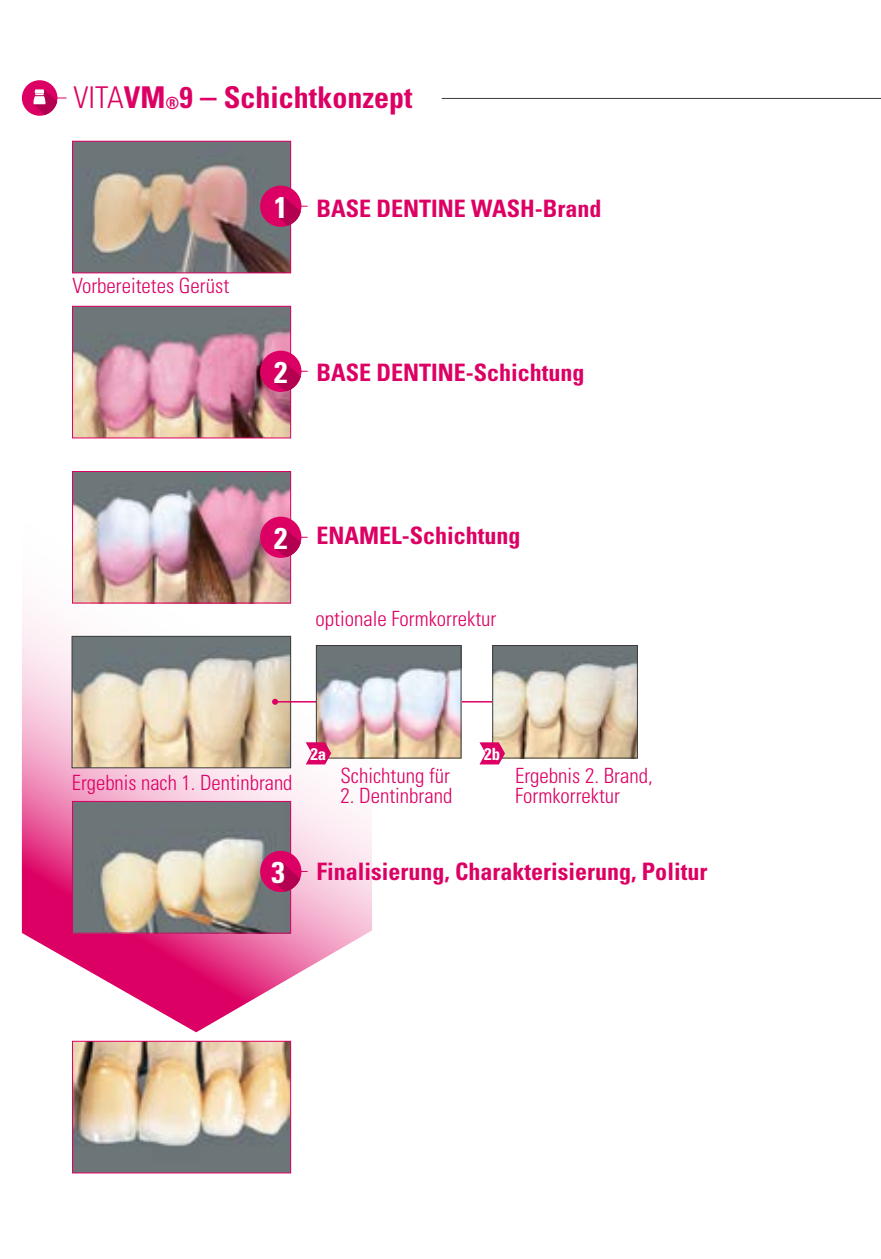
<style>
.page{position:relative;width:881px;height:1259px;background:#fff}
.page>*{position:absolute;margin:0;border:0;box-sizing:border-box;transform-origin:0 0}
.t1{font:700 condensed 30px "Univers";color:#dd0064}
.t2{font:700 condensed 30px "Univers";color:#fff}
.t3{font:700 condensed 24px "Univers";color:#dd0064}
.t4{font:300 condensed 21px/20.1px "Univers";color:#dd0064}
.t5{font:700 condensed 16.8px "Univers";color:#fff}
.s1{font-weight:300}
.s2{font-size:16.8px}
.s3{font-size:33px}
</style>
<div class="page">
<svg style="left:22px;top:80px;width:350px;height:952px"></svg>
<div style="left:22px;top:80px;width:35px;height:36px;background:#dd0064;border-radius:50%"></div>
<svg style="left:33px;top:89px;width:34px;height:26px"></svg>
<img style="left:74px;top:143px;width:215px;height:128px">
<div style="left:72px;top:141px;width:219px;height:132px;border:1px solid #dd0064"></div>
<div style="left:260px;top:186px;width:41px;height:41px;background:#dd0064;border-radius:50%"></div>
<svg style="left:278px;top:197px;width:29px;height:29px"></svg>
<img style="left:74px;top:308px;width:215px;height:128px">
<div style="left:72px;top:306px;width:219px;height:132px;border:1px solid #dd0064"></div>
<div style="left:260px;top:351px;width:41px;height:41px;background:#dd0064;border-radius:50%"></div>
<svg style="left:275px;top:362px;width:32px;height:29px"></svg>
<img style="left:74px;top:473px;width:215px;height:128px">
<div style="left:72px;top:471px;width:219px;height:132px;border:1px solid #dd0064"></div>
<div style="left:260px;top:516px;width:41px;height:42px;background:#dd0064;border-radius:50%"></div>
<svg style="left:274px;top:528px;width:33px;height:29px"></svg>
<img style="left:74px;top:638px;width:215px;height:128px">
<div style="left:72px;top:636px;width:219px;height:132px;border:1px solid #3b3b3a"></div>
<hr style="left:275px;top:701px;width:272px;height:1px;background:#dd0064">
<svg style="left:272px;top:699px;width:6px;height:6px"></svg>
<img style="left:318px;top:647px;width:141px;height:109px">
<div style="left:316px;top:645px;width:145px;height:113px;border:1px solid #3b3b3a"></div>
<img style="left:494px;top:647px;width:141px;height:109px">
<div style="left:492px;top:645px;width:145px;height:113px;border:1px solid #3b3b3a"></div>
<svg style="left:305px;top:742px;width:26px;height:22px"></svg>
<svg style="left:479px;top:742px;width:26px;height:22px"></svg>
<img style="left:74px;top:803px;width:215px;height:128px">
<div style="left:72px;top:801px;width:219px;height:132px;border:1px solid #dd0064"></div>
<hr style="left:276px;top:871px;width:31px;height:1px;background:#dd0064">
<div style="left:260px;top:851px;width:41px;height:41px;background:#dd0064;border-radius:50%"></div>
<svg style="left:272px;top:862px;width:28px;height:29px"></svg>
<img style="left:74px;top:1042px;width:215px;height:129px">
<div style="left:72px;top:1040px;width:219px;height:133px;border:1px solid #dd0064"></div>
<hr style="left:441px;top:98px;width:439px;height:1px;background:#3b3b3a">
<h1 class="t1" style="left:74px;top:79px;width:340px"><span class="s1">VITA</span>VM<span class="s2">®</span>9 <span class="s3">–</span> Schichtkonzept</h1>
<p class="t4" style="left:72px;top:275px;width:158px">Vorbereitetes Gerüst</p>
<h1 class="t2" style="left:274px;top:188px;width:15px">1</h1>
<p class="t3" style="left:316px;top:194px;width:286px">BASE DENTINE WASH-Brand</p>
<h1 class="t2" style="left:274px;top:353px;width:15px">2</h1>
<p class="t3" style="left:316px;top:358px;width:270px">BASE DENTINE-Schichtung</p>
<h1 class="t2" style="left:274px;top:519px;width:15px">2</h1>
<p class="t3" style="left:316px;top:521px;width:206px">ENAMEL-Schichtung</p>
<p class="t4" style="left:315px;top:609px;width:182px">optionale Formkorrektur</p>
<p class="t4" style="left:72px;top:773px;width:222px">Ergebnis nach 1. Dentinbrand</p>
<p class="t5" style="left:310px;top:744px;width:17px">2a</p>
<p class="t5" style="left:484px;top:744px;width:17px">2b</p>
<p class="t4" style="left:340px;top:765px;width:111px">Schichtung für</p>
<p class="t4" style="left:340px;top:786px;width:113px">2. Dentinbrand</p>
<p class="t4" style="left:515px;top:765px;width:139px">Ergebnis 2. Brand,<br>Formkorrektur</p>
<h1 class="t2" style="left:271px;top:854px;width:15px">3</h1>
<p class="t3" style="left:316px;top:856px;width:392px">Finalisierung, Charakterisierung, Politur</p>
</div>
